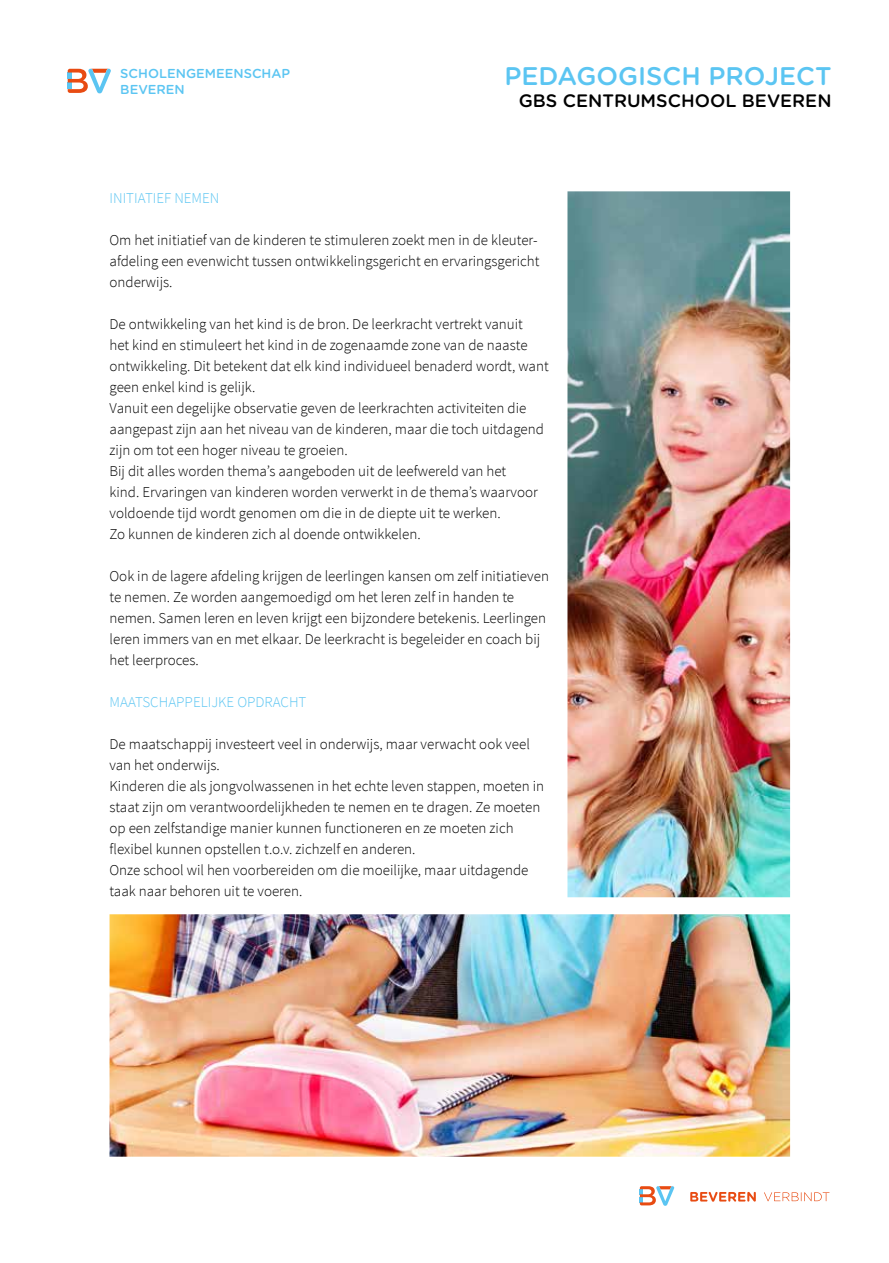
<style>
.page{position:relative;width:889px;height:1263px;background:#fff}
.page>*{position:absolute;margin:0;border:0;box-sizing:border-box;transform-origin:0 0}
.t1{font:500 25.5px "Gotham Rounded";color:#5bc5f2}
.t2{font:500 18px "Gotham Rounded";color:#000}
.t3{font:300 15px/21px "Source Sans Pro";color:#000}
.t4{font:300 15px "Source Sans Pro";color:#5bc5f2}
.t5{font:500 12.9px/15.6px "Gotham Rounded";color:#5bc5f2}
</style>
<div class="page">
<svg style="left:690px;top:1192px;width:66px;height:10px"></svg>
<svg style="left:764px;top:1192px;width:65px;height:9px"></svg>
<svg style="left:640px;top:1186px;width:34px;height:20px"></svg>
<svg style="left:68px;top:69px;width:43px;height:24px"></svg>
<img style="left:109px;top:191px;width:681px;height:966px">
<p class="t5" style="left:120px;top:65px;width:171px">SCHOLENGEMEENSCHAP<br>BEVEREN</p>
<h1 class="t1" style="left:504px;top:58px;width:329px">PEDAGOGISCH PROJECT</h1>
<p class="t2" style="left:519px;top:87px;width:314px">GBS CENTRUMSCHOOL BEVEREN</p>
<p class="t4" style="left:109px;top:189px;width:111px">INITIATIEF NEMEN</p>
<p class="t3" style="left:109px;top:229px;width:431px">Om het initiatief van de kinderen te stimuleren zoekt men in de kleuter&shy;afdeling een evenwicht tussen ontwikkelingsgericht en ervaringsgericht onderwijs.</p>
<p class="t3" style="left:109px;top:313px;width:441px">De ontwikkeling van het kind is de bron. De leerkracht vertrekt vanuit<br>het kind en stimuleert het kind in de zogenaamde zone van de naaste ontwikkeling. Dit betekent dat elk kind individueel benaderd wordt, want geen enkel kind is gelijk.<br>Vanuit een degelijke observatie geven de leerkrachten activiteiten die aangepast zijn aan het niveau van de kinderen, maar die toch uitdagend zijn om tot een hoger niveau te groeien.<br>Bij dit alles worden thema’s aangeboden uit de leefwereld van het<br>kind. Ervaringen van kinderen worden verwerkt in de thema’s waarvoor voldoende tijd wordt genomen om die in de diepte uit te werken.<br>Zo kunnen de kinderen zich al doende ontwikkelen.</p>
<p class="t3" style="left:109px;top:565px;width:441px">Ook in de lagere afdeling krijgen de leerlingen kansen om zelf initiatieven te nemen. Ze worden aangemoedigd om het leren zelf in handen te nemen. Samen leren en leven krijgt een bijzondere betekenis. Leerlingen leren immers van en met elkaar. De leerkracht is begeleider en coach bij het leerproces.</p>
<p class="t4" style="left:109px;top:693px;width:198px">MAATSCHAPPELIJKE OPDRACHT</p>
<p class="t3" style="left:109px;top:733px;width:436px">De maatschappij investeert veel in onderwijs, maar verwacht ook veel van het onderwijs.<br>Kinderen die als jongvolwassenen in het echte leven stappen, moeten in staat zijn om verantwoordelijkheden te nemen en te dragen. Ze moeten op een zelfstandige manier kunnen functioneren en ze moeten zich flexibel kunnen opstellen t.o.v. zichzelf en anderen.<br>Onze school wil hen voorbereiden om die moeilijke, maar uitdagende taak naar behoren uit te voeren.</p>
</div>
